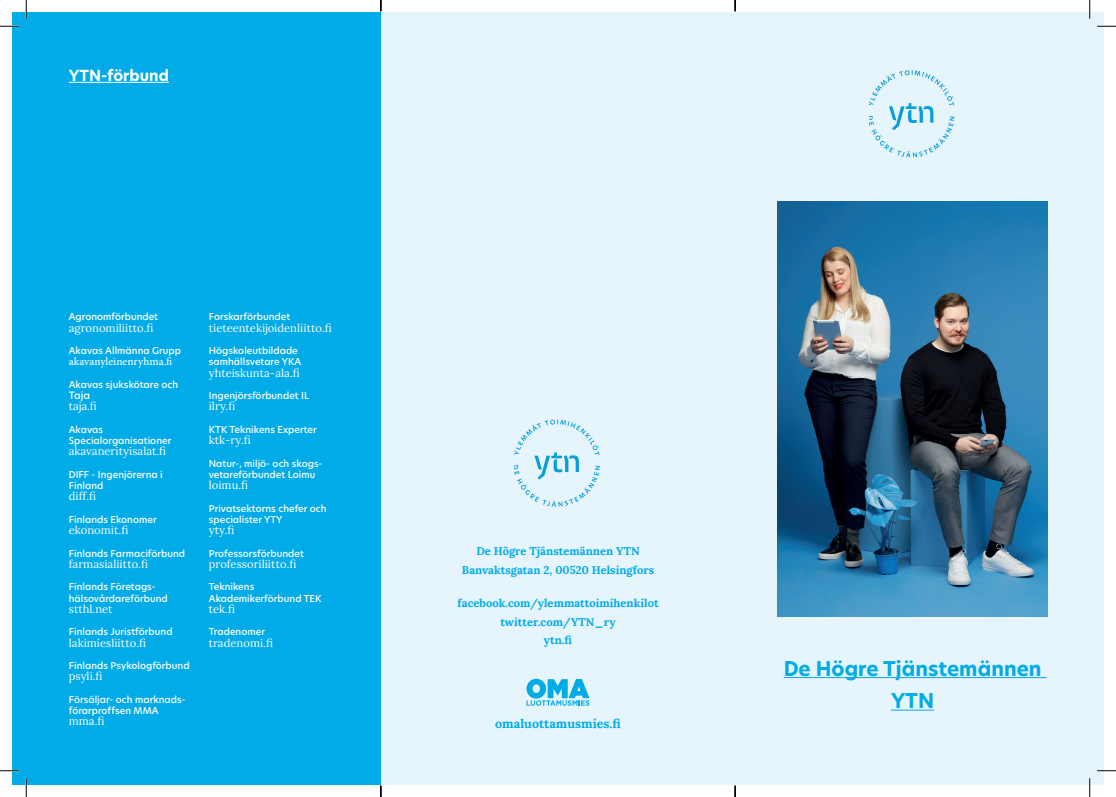
<style>
.page{position:relative;width:1116px;height:797px;background:#fff}
.page>*{position:absolute;margin:0;border:0;box-sizing:border-box;transform-origin:0 0}
.t1{font:700 20px/32.5px "Hero New";color:#00abe7;text-align:center}
.t2{font:700 15px "Hero New";color:#fff}
.t3{font:700 12.5px "Lora";color:#00abe7}
.t4{font:11.25px "Lora";color:#fff}
.t5{font:700 11.25px/18.8px "Lora";color:#00abe7;text-align:center}
.t6{font:500 11.25px "Minion Pro";color:#fff}
.t7{font:500 10px "Hero New";color:#fff}
.t8{font:500 9.38px/11.2px "Hero New";color:#fff}
</style>
<div class="page">
<div style="left:381px;top:12px;width:722px;height:773px;background:#e6f4fb"></div>
<svg style="left:514px;top:419px;width:86px;height:88px"></svg>
<svg style="left:869px;top:70px;width:85px;height:87px"></svg>
<img style="left:778px;top:202px;width:269px;height:414px">
<hr style="left:783px;top:677px;width:263px;height:1px;background:#00abe7">
<hr style="left:891px;top:709px;width:43px;height:1px;background:#00abe7">
<div style="left:12px;top:12px;width:369px;height:773px;background:#00abe7"></div>
<hr style="left:69px;top:82px;width:100px;height:1px;background:#fff">
<svg style="left:526px;top:678px;width:63px;height:27px"></svg>
<svg style="left:0;top:25px;width:19px;height:2px"></svg>
<svg style="left:1097px;top:25px;width:18px;height:2px"></svg>
<svg style="left:0;top:770px;width:19px;height:1px"></svg>
<svg style="left:1097px;top:770px;width:18px;height:1px"></svg>
<svg style="left:25px;top:0;width:2px;height:19px"></svg>
<svg style="left:25px;top:778px;width:2px;height:19px"></svg>
<svg style="left:1089px;top:0;width:1px;height:19px"></svg>
<svg style="left:1089px;top:778px;width:1px;height:19px"></svg>
<svg style="left:380px;top:785px;width:1px;height:12px"></svg>
<svg style="left:734px;top:0;width:2px;height:11px"></svg>
<svg style="left:734px;top:785px;width:2px;height:12px"></svg>
<h2 class="t2" style="left:69px;top:65px;width:102px">YTN-förbund</h2>
<p class="t8" style="left:69px;top:311px;width:91px">Agronomförbundet</p>
<p class="t4" style="left:69px;top:319px;width:86px">agronomiliitto.fi</p>
<p class="t8" style="left:69px;top:345px;width:114px">Akavas Allmänna Grupp</p>
<p class="t6" style="left:69px;top:354px;width:105px">akavanyleinenryhma.fi</p>
<p class="t8" style="left:69px;top:378px;width:111px">Akavas sjukskötare och</p>
<p class="t7" style="left:69px;top:388px;width:23px">Taja</p>
<p class="t4" style="left:69px;top:398px;width:30px">taja.fi</p>
<p class="t8" style="left:69px;top:423px;width:104px">Akavas<br>Specialorganisationer</p>
<p class="t4" style="left:69px;top:443px;width:99px">akavanerityisalat.fi</p>
<p class="t8" style="left:69px;top:468px;width:95px">DIFF - Ingenjörerna i<br>Finland</p>
<p class="t4" style="left:69px;top:488px;width:29px">diff.fi</p>
<p class="t8" style="left:69px;top:513px;width:89px">Finlands Ekonomer</p>
<p class="t4" style="left:69px;top:521px;width:61px">ekonomit.fi</p>
<p class="t8" style="left:69px;top:547px;width:118px">Finlands Farmaciförbund</p>
<p class="t4" style="left:69px;top:555px;width:81px">farmasialiitto.fi</p>
<p class="t8" style="left:69px;top:581px;width:100px">Finlands Företags&shy;hälsovårdareförbund</p>
<p class="t4" style="left:69px;top:600px;width:45px">stthl.net</p>
<p class="t8" style="left:69px;top:626px;width:105px">Finlands Juristförbund</p>
<p class="t4" style="left:69px;top:634px;width:79px">lakimiesliitto.fi</p>
<p class="t8" style="left:69px;top:660px;width:122px">Finlands Psykologförbund</p>
<p class="t4" style="left:69px;top:668px;width:35px">psyli.fi</p>
<p class="t8" style="left:69px;top:693px;width:118px">Försäljar- och marknads&shy;förarproffsen MMA</p>
<p class="t4" style="left:69px;top:713px;width:37px">mma.fi</p>
<p class="t8" style="left:209px;top:311px;width:83px">Forskarförbundet</p>
<p class="t4" style="left:209px;top:319px;width:124px">tieteentekijoidenliitto.fi</p>
<p class="t8" style="left:209px;top:345px;width:94px">Högskoleutbildade samhällsvetare YKA</p>
<p class="t4" style="left:209px;top:364px;width:92px">yhteiskunta-ala.fi</p>
<p class="t8" style="left:209px;top:390px;width:102px">Ingenjörsförbundet IL</p>
<p class="t4" style="left:209px;top:398px;width:28px">ilry.fi</p>
<p class="t8" style="left:209px;top:423px;width:110px">KTK Teknikens Experter</p>
<p class="t4" style="left:209px;top:431px;width:44px">ktk-ry.fi</p>
<p class="t8" style="left:209px;top:457px;width:115px">Natur-, miljö- och skogs&shy;vetareförbundet Loimu</p>
<p class="t4" style="left:209px;top:476px;width:41px">loimu.fi</p>
<p class="t8" style="left:209px;top:502px;width:119px">Privatsektorns chefer och specialister YTY</p>
<p class="t4" style="left:209px;top:521px;width:27px">yty.fi</p>
<p class="t8" style="left:209px;top:547px;width:97px">Professorsförbundet</p>
<p class="t4" style="left:209px;top:555px;width:89px">professoriliitto.fi</p>
<p class="t8" style="left:209px;top:581px;width:114px">Teknikens<br>Akademikerförbund TEK</p>
<p class="t4" style="left:209px;top:600px;width:28px">tek.fi</p>
<p class="t8" style="left:209px;top:626px;width:58px">Tradenomer</p>
<p class="t4" style="left:209px;top:634px;width:66px">tradenomi.fi</p>
<p class="t5" style="left:462px;top:541px;width:194px">De Högre Tjänstemännen YTN<br>Banvaktsgatan 2, 00520 Helsingfors</p>
<p class="t5" style="left:457px;top:592px;width:203px">facebook.com/ylemmattoimihenkilot twitter.com/YTN_ry<br>ytn.fi</p>
<h3 class="t3" style="left:495px;top:713px;width:127px">omaluottamusmies.fi</h3>
<h1 class="t1" style="left:783px;top:652px;width:259px">De Högre Tjänstemännen<br>YTN</h1>
</div>
